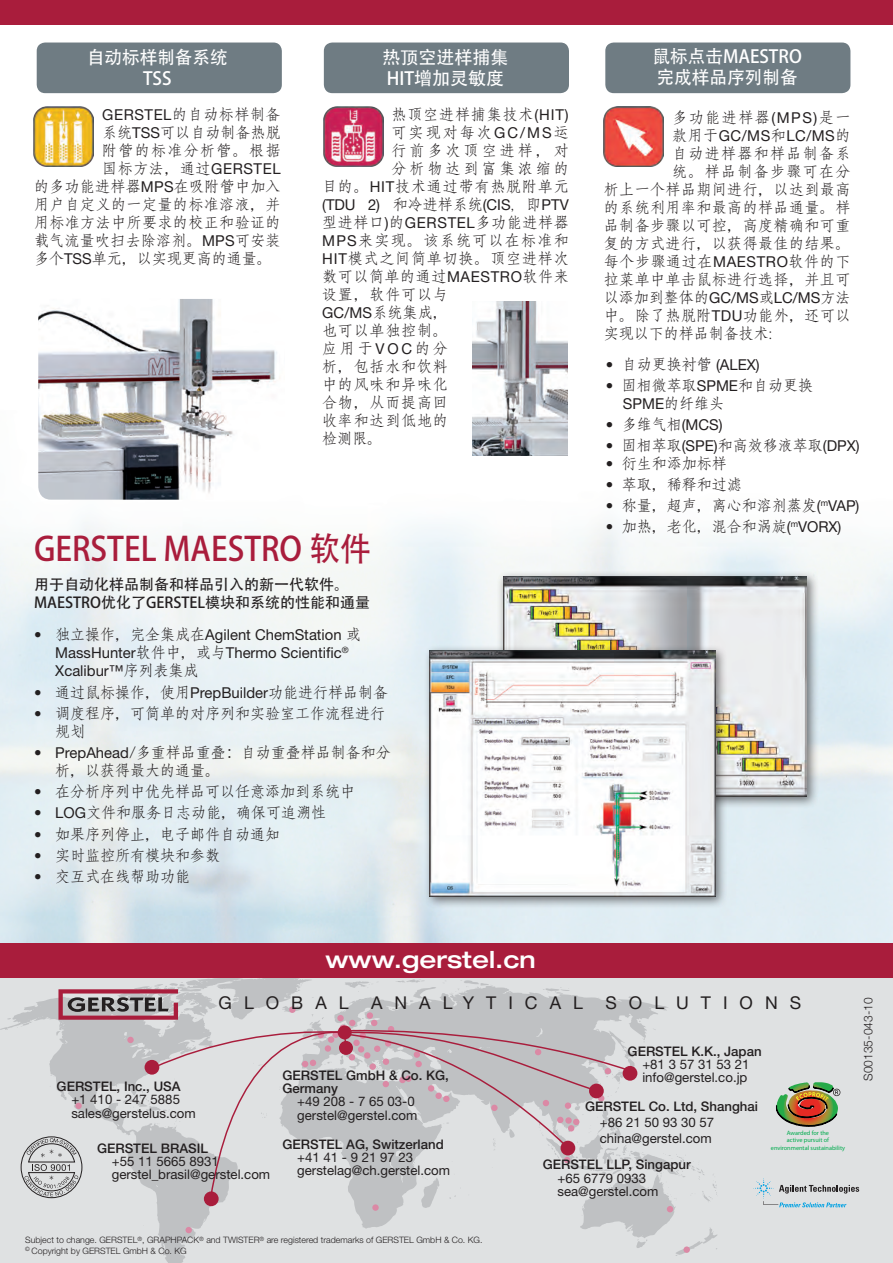
<style>
.page{position:relative;width:893px;height:1263px;background:#fff}
.page>*{position:absolute;margin:0;border:0;box-sizing:border-box;transform-origin:0 0}
.t1{font:33px "Adobe Heiti Std";color:#a91d3c;scale:.94 1}
.t2{font:500 expanded 23.55px "Helvetica Neue";color:#fff}
.t3{font:18px/21px "Adobe Heiti Std";color:#fff}
.t4{font:17.7px "Helvetica Neue";letter-spacing:.68em;color:#231f20}
.t5{font:15px/18px "Adobe Fangsong Std";letter-spacing:.03em;color:#231f20;text-align:justify}
.t6{font:15px/18px "Adobe Fangsong Std";color:#231f20}
.t7{font:15px/18px "Helvetica Neue";color:#231f20}
.t8{font:15px/18px "Adobe Fangsong Std";letter-spacing:.14em;color:#231f20;text-align:right}
.t9{font:15px/18px "Adobe Heiti Std";color:#231f20}
.t10{font:15px "Adobe Fangsong Std";letter-spacing:.09em;color:#231f20}
.t11{font:15px "Helvetica Neue";letter-spacing:.04em;color:#231f20}
.t12{font:15px "Adobe Fangsong Std";letter-spacing:.005em;color:#231f20}
.t13{font:15px "Adobe Fangsong Std";letter-spacing:.105em;color:#231f20}
.t14{font:13.2px/13.2px "Helvetica Neue";color:#231f20}
.t15{font:500 13.2px/13.2px "Helvetica Neue";color:#231f20}
.t16{font:300 12px "Helvetica Neue";color:#231f20}
.t17{font:300 8.85px/10.6px "Helvetica Neue";color:#231f20}
.t18{font:6.3px/7.5px "Myriad Pro";color:#00ab4d;text-align:center}
.s1{font-family:"Adobe Fangsong Std"}
.s2{font-family:"Helvetica Neue"}
.s3{font-weight:300}
.s4{font-family:"Helvetica Neue";font-weight:300}
</style>
<div class="page">
<img style="left:0;top:455px;width:893px;height:488px">
<div style="left:0;top:976px;width:893px;height:287px;background:#dfe1e2"></div>
<svg style="left:0;top:977px;width:718px;height:286px"></svg>
<div style="left:0;top:943px;width:893px;height:34px;background:#a91d3c"></div>
<svg style="left:186px;top:1227px;width:6px;height:6px"></svg>
<svg style="left:667px;top:1206px;width:6px;height:6px"></svg>
<div style="left:683px;top:1246px;width:7px;height:7px;background:#db89a5;border-radius:50%"></div>
<div style="left:372px;top:1204px;width:7px;height:7px;background:#db89a5;border-radius:50%"></div>
<div style="left:204px;top:1191px;width:15px;height:15px;background:#a91d3c;border-radius:50%"></div>
<div style="left:623px;top:1066px;width:14px;height:15px;background:#a91d3c;border-radius:50%"></div>
<div style="left:0;top:0;width:893px;height:24px;background:#a91d3c"></div>
<svg style="left:25px;top:989px;width:608px;height:211px"></svg>
<svg style="left:753px;top:1178px;width:106px;height:29px"></svg>
<svg style="left:776px;top:1082px;width:64px;height:44px"></svg>
<div style="left:324px;top:43px;width:245px;height:50px;background:#6f7c83;border-radius:9px"></div>
<img style="left:472px;top:301px;width:96px;height:154px">
<img style="left:38px;top:299px;width:247px;height:201px">
<div style="left:37px;top:43px;width:245px;height:50px;background:#6f7c83;border-radius:9px"></div>
<div style="left:605px;top:43px;width:245px;height:50px;background:#6f7c83;border-radius:9px"></div>
<img style="left:34px;top:107px;width:60px;height:60px">
<img style="left:323px;top:107px;width:60px;height:60px">
<img style="left:604px;top:107px;width:60px;height:60px">
<div style="left:497px;top:570px;width:322px;height:239px;background:#231f20;opacity:.6"></div>
<img style="left:503px;top:576px;width:304px;height:220px">
<div style="left:423px;top:645px;width:305px;height:264px;background:#231f20;opacity:.6"></div>
<img style="left:429px;top:651px;width:286px;height:245px">
<p class="t3" style="left:87px;top:47px;width:143px;text-align:center">自动标样制备系统<br>TSS</p>
<p class="t11" style="left:102px;top:105px;width:180px">GERSTEL<span class="s1">的自动标样制备</span></p>
<p class="t12" style="left:102px;top:123px;width:180px">系统<span class="s2">TSS</span>可以自动制备热脱</p>
<p class="t10" style="left:102px;top:141px;width:180px">附管的标准分析管。根据</p>
<p class="t5" style="left:102px;top:159px;width:180px">国标方法，通过<span class="s2">GERSTEL</span></p>
<p class="t5" style="left:34px;top:177px;width:248px">的多功能进样器<span class="s2">MPS</span>在吸附管中加入</p>
<p class="t5" style="left:34px;top:195px;width:248px">用户自定义的一定量的标准溶液，并</p>
<p class="t5" style="left:34px;top:213px;width:248px">用标准方法中所要求的校正和验证的</p>
<p class="t5" style="left:34px;top:231px;width:248px">载气流量吹扫去除溶剂。<span class="s2">MPS</span>可安装</p>
<p class="t6" style="left:34px;top:249px;width:239px">多个<span class="s2">TSS</span>单元，以实现更高的通量。</p>
<p class="t3" style="left:382px;top:48px;width:127px">热顶空进样捕集<br>HIT增加灵敏度</p>
<p class="t8" style="left:322px;top:106px;width:248px">热顶空进样捕集技术<span class="s2">(HIT)<br></span>可实现对每次<span class="s2">GC/MS</span>运<br>行前多次顶空进样，对<br>分析物达到富集浓缩的<br>目的。<span class="s2">HIT</span>技术通过带有热脱附单元</p>
<p class="t7" style="left:322px;top:195px;width:248px">(TDU 2) <span class="s1">和冷进样系统</span>(CIS<span class="s1">, 即</span>PTV</p>
<p class="t5" style="left:322px;top:214px;width:248px">型进样口<span class="s2">)</span>的<span class="s2">GERSTEL</span>多功能进样器<span class="s2">MPS</span>来实现。该系统可以在标准和<span class="s2">HIT</span>模式之间简单切换。顶空进样次数可以简单的通过<span class="s2">MAESTRO</span>软件来设置，软件可以与</p>
<p class="t7" style="left:322px;top:303px;width:127px">GC/MS<span class="s1">系统集成，</span></p>
<p class="t5" style="left:322px;top:322px;width:127px">也可以单独控制。应用于<span class="s2">VOC</span>的分析，包括水和饮料中的风味和异味化合物，从而提高回收率和达到低地的检测限。</p>
<h1 class="t1" style="left:34px;top:529px;width:360px">GERSTEL MAESTRO 软件</h1>
<p class="t9" style="left:34px;top:576px;width:338px">用于自动化样品制备和样品引入的新一代软件。<br>MAESTRO优化了GERSTEL模块和系统的性能和通量</p>
<p class="t7" style="left:55px;top:626px;width:307px;text-indent:-21px"><span class="s3">•</span> <span class="s1">独立操作，完全集成在</span>Agilent ChemStation <span class="s1">或<br></span>MassHunter<span class="s1">软件中，或与</span>Thermo Scientific<sup>®<br></sup>Xcalibur™<span class="s1">序列表集成</span></p>
<p class="t6" style="left:34px;top:683px;width:356px"><span class="s4">•</span> 通过鼠标操作，使用<span class="s2">PrepBuilder</span>功能进行样品制备</p>
<p class="t6" style="left:55px;top:704px;width:332px;text-indent:-21px"><span class="s4">•</span> 调度程序，可简单的对序列和实验室工作流程进行规划</p>
<p class="t6" style="left:55px;top:744px;width:337px;text-indent:-21px"><span class="s4">•</span> <span class="s2">PrepAhead</span>/多重样品重叠：自动重叠样品制备和分析，以获得最大的通量。</p>
<p class="t6" style="left:34px;top:783px;width:323px"><span class="s4">•</span> 在分析序列中优先样品可以任意添加到系统中</p>
<p class="t6" style="left:34px;top:804px;width:294px"><span class="s4">•</span> <span class="s2">LOG</span>文件和服务日志动能，确保可追溯性</p>
<p class="t6" style="left:34px;top:825px;width:248px"><span class="s4">•</span> 如果序列停止，电子邮件自动通知</p>
<p class="t6" style="left:34px;top:846px;width:188px"><span class="s4">•</span> 实时监控所有模块和参数</p>
<p class="t6" style="left:34px;top:868px;width:158px"><span class="s4">•</span> 交互式在线帮助功能</p>
<h2 class="t2" style="left:326px;top:944px;width:212px">www.gerstel.cn</h2>
<p class="t3" style="left:652px;top:46px;width:151px">鼠标点击MAESTRO完成样品序列制备</p>
<p class="t13" style="left:672px;top:108px;width:180px">多功能进样器<span class="s2">(MPS)</span>是一</p>
<p class="t7" style="left:672px;top:127px;width:180px"><span class="s1">款用于</span>GC/MS<span class="s1">和</span>LC/MS<span class="s1">的</span></p>
<p class="t10" style="left:672px;top:144px;width:180px">自动进样器和样品制备系</p>
<p class="t10" style="left:672px;top:162px;width:180px">统。样品制备步骤可在分</p>
<p class="t5" style="left:604px;top:181px;width:248px">析上一个样品期间进行，以达到最高</p>
<p class="t5" style="left:604px;top:199px;width:248px">的系统利用率和最高的样品通量。样</p>
<p class="t5" style="left:604px;top:217px;width:248px">品制备步骤以可控，高度精确和可重</p>
<p class="t5" style="left:604px;top:235px;width:248px">复的方式进行，以获得最佳的结果。</p>
<p class="t5" style="left:604px;top:253px;width:248px">每个步骤通过在<span class="s2">MAESTRO</span>软件的下</p>
<p class="t5" style="left:604px;top:271px;width:248px">拉菜单中单击鼠标进行选择，并且可</p>
<p class="t6" style="left:604px;top:289px;width:248px">以添加到整体的<span class="s2">GC/MS</span>或<span class="s2">LC/MS</span>方法</p>
<p class="t5" style="left:604px;top:307px;width:248px">中。除了热脱附<span class="s2">TDU</span>功能外，还可以</p>
<p class="t6" style="left:604px;top:325px;width:170px">实现以下的样品制备技术:</p>
<p class="t5" style="left:606px;top:356px;width:155px"><span class="s4">•</span> 自动更换衬管 <span class="s2">(ALEX)</span></p>
<p class="t6" style="left:606px;top:377px;width:209px"><span class="s4">•</span> 固相微萃取<span class="s2">SPME</span>和自动更换</p>
<p class="t7" style="left:623px;top:394px;width:103px">SPME<span class="s1">的纤维头</span></p>
<p class="t7" style="left:606px;top:415px;width:118px"><span class="s3">•</span> <span class="s1">多维气相</span>(MCS)</p>
<p class="t6" style="left:606px;top:437px;width:255px"><span class="s4">•</span> 固相萃取<span class="s2">(SPE)</span>和高效移液萃取<span class="s2">(DPX)</span></p>
<p class="t6" style="left:606px;top:455px;width:122px"><span class="s4">•</span> 衍生和添加标样</p>
<p class="t5" style="left:606px;top:476px;width:137px"><span class="s4">•</span> 萃取，稀释和过滤</p>
<p class="t6" style="left:606px;top:497px;width:255px"><span class="s4">•</span> 称量，超声，离心和溶剂蒸发<span class="s2">(</span><sup>m</sup><span class="s2">VAP)</span></p>
<p class="t6" style="left:606px;top:518px;width:237px"><span class="s4">•</span> 加热，老化，混合和涡旋<span class="s2">(</span><sup>m</sup><span class="s2">VORX)</span></p>
<p class="t4" style="left:219px;top:992px;width:131px">GLOBAL</p>
<p class="t4" style="left:371px;top:992px;width:213px">ANALYTICAL</p>
<p class="t4" style="left:605px;top:992px;width:197px">SOLUTIONS</p>
<p class="t15" style="left:57px;top:1080px;width:125px">GERSTEL, Inc., USA</p>
<p class="t14" style="left:71px;top:1093px;width:126px">+1 410 - 247 5885 sales@gerstelus.com</p>
<p class="t15" style="left:97px;top:1141px;width:112px">GERSTEL BRASIL</p>
<p class="t14" style="left:112px;top:1154px;width:160px">+55 11 5665 8931 gerstel_brasil@gerstel.com</p>
<p class="t15" style="left:283px;top:1068px;width:168px">GERSTEL GmbH &amp; Co. KG,<br>Germany</p>
<p class="t14" style="left:297px;top:1095px;width:122px">+49 208 - 7 65 03-0 gerstel@gerstel.com</p>
<p class="t15" style="left:283px;top:1137px;width:163px">GERSTEL AG, Switzerland</p>
<p class="t14" style="left:297px;top:1150px;width:154px">+41 41 - 9 21 97 23 gerstelag@ch.gerstel.com</p>
<p class="t17" style="left:25px;top:1234px;width:459px">Subject to change. GERSTEL<sup>®</sup>, GRAPHPACK<sup>®</sup> and TWISTER<sup>®</sup> are registered trademarks of GERSTEL GmbH &amp; Co. KG. <sup>©</sup> Copyright by GERSTEL GmbH &amp; Co. KG</p>
<p class="t15" style="left:628px;top:1044px;width:136px">GERSTEL K.K., Japan</p>
<p class="t14" style="left:642px;top:1058px;width:109px">+81 3 57 31 53 21 info@gerstel.co.jp</p>
<p class="t15" style="left:585px;top:1099px;width:174px">GERSTEL Co. Ltd, Shanghai</p>
<p class="t14" style="left:600px;top:1114px;width:116px;line-height:15.9px">+86 21 50 93 30 57 china@gerstel.com</p>
<p class="t15" style="left:543px;top:1158px;width:150px">GERSTEL LLP, Singapur</p>
<p class="t14" style="left:557px;top:1171px;width:102px">+65 6779 0933 sea@gerstel.com</p>
<p class="t18" style="left:771px;top:1128px;width:76px">Awarded for the<br>active pursuit of environmental sustainability</p>
<p class="t16" style="left:861px;top:1081px;width:85px;rotate:-90deg">S00135-043-10</p>
</div>
